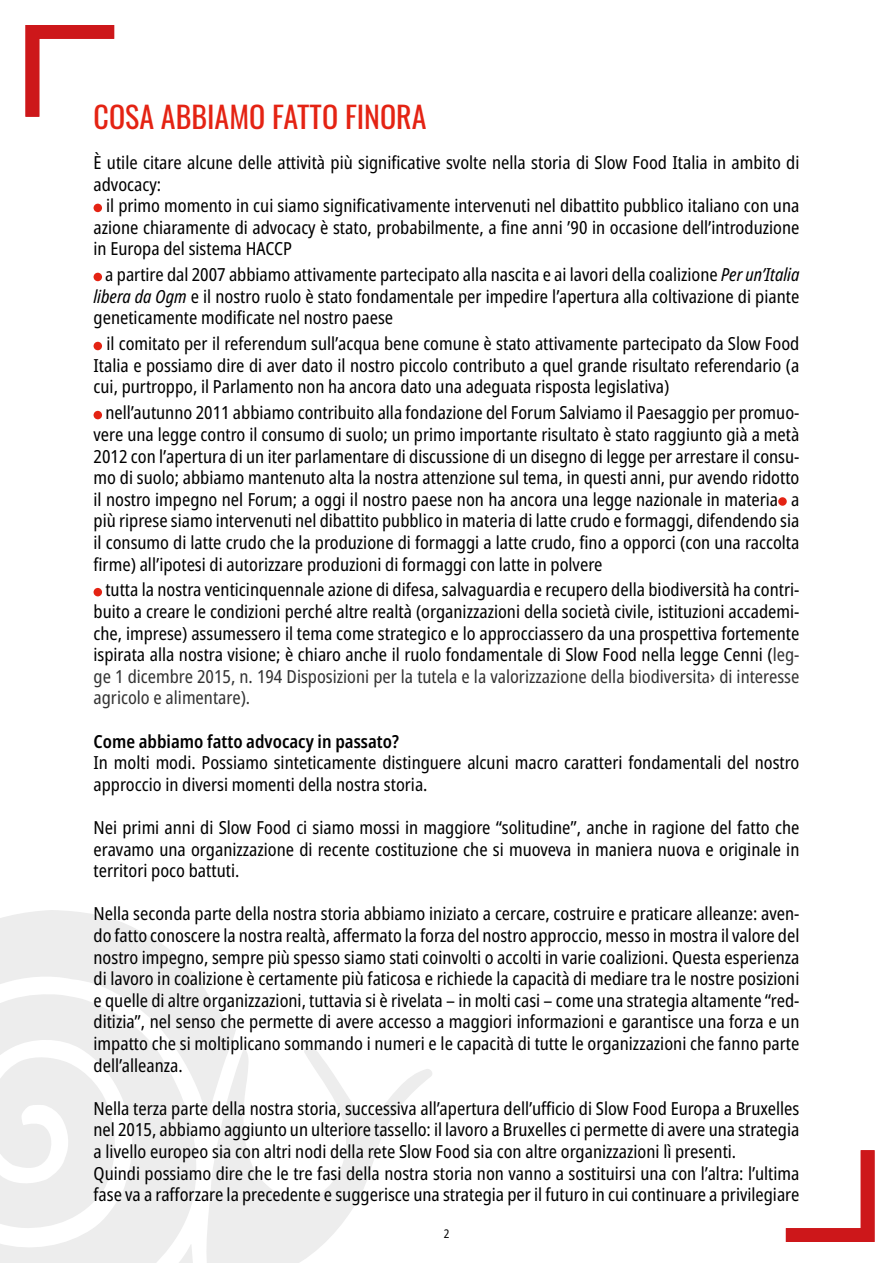
<style>
.page{position:relative;width:893px;height:1263px;background:#fff}
.page>*{position:absolute;margin:0;border:0;box-sizing:border-box;transform-origin:0 0}
.t1{font:30px "Oswald";color:#e42313}
.t2{font:condensed 18px/21.6px "Noto Sans";color:#000;text-align:justify}
.t3{font:600 condensed 18px "Noto Sans";color:#000}
.t4{font:condensed 12px "Noto Sans";color:#000}
.s1{font-style:italic}
.s2{color:#333}
</style>
<div class="page">
<svg style="left:236px;top:1046px;width:196px;height:217px"></svg>
<svg style="left:0;top:910px;width:236px;height:353px;fill:#ededed"></svg>
<svg style="left:120px;top:1244px;width:75px;height:19px"></svg>
<svg style="left:785px;top:1150px;width:90px;height:92px"></svg>
<svg style="left:25px;top:25px;width:90px;height:92px"></svg>
<div style="left:94px;top:204px;width:8px;height:8px;background:#e42313;border-radius:50%"></div>
<div style="left:94px;top:273px;width:8px;height:8px;background:#e42313;border-radius:50%"></div>
<div style="left:94px;top:342px;width:8px;height:8px;background:#e42313;border-radius:50%"></div>
<div style="left:94px;top:411px;width:8px;height:8px;background:#e42313;border-radius:50%"></div>
<div style="left:778px;top:497px;width:9px;height:9px;background:#e42313;border-radius:50%"></div>
<div style="left:94px;top:588px;width:8px;height:8px;background:#e42313;border-radius:50%"></div>
<h1 class="t1" style="left:94px;top:90px;width:334px">COSA ABBIAMO FATTO FINORA</h1>
<p class="t2" style="left:94px;top:152px;width:707px">È utile citare alcune delle attività più significative svolte nella storia di Slow Food Italia in ambito di advocacy:</p>
<p class="t2" style="left:94px;top:195px;width:707px;text-indent:13px">il primo momento in cui siamo significativamente intervenuti nel dibattito pubblico italiano con una azione chiaramente di advocacy è stato, probabilmente, a fine anni ’90 in occasione dell’introduzione in Europa del sistema HACCP</p>
<p class="t2" style="left:94px;top:264px;width:707px;text-indent:12px">a partire dal 2007 abbiamo attivamente partecipato alla nascita e ai lavori della coalizione <span class="s1">Per un’Italia libera da Ogm</span> e il nostro ruolo è stato fondamentale per impedire l’apertura alla coltivazione di piante geneticamente modificate nel nostro paese</p>
<p class="t2" style="left:94px;top:333px;width:707px;text-indent:13px">il comitato per il referendum sull’acqua bene comune è stato attivamente partecipato da Slow Food Italia e possiamo dire di aver dato il nostro piccolo contributo a quel grande risultato referendario (a cui, purtroppo, il Parlamento non ha ancora dato una adeguata risposta legislativa)</p>
<p class="t2" style="left:94px;top:402px;width:707px;text-indent:12px">nell’autunno 2011 abbiamo contribuito alla fondazione del Forum Salviamo il Paesaggio per promuo&shy;vere una legge contro il consumo di suolo; un primo importante risultato è stato raggiunto già a metà 2012 con l’apertura di un iter parlamentare di discussione di un disegno di legge per arrestare il consu&shy;mo di suolo; abbiamo mantenuto alta la nostra attenzione sul tema, in questi anni, pur avendo ridotto il nostro impegno nel Forum; a oggi il nostro paese non ha ancora una legge nazionale in materia a più riprese siamo intervenuti nel dibattito pubblico in materia di latte crudo e formaggi, difendendo sia il consumo di latte crudo che la produzione di formaggi a latte crudo, fino a opporci (con una raccolta firme) all’ipotesi di autorizzare produzioni di formaggi con latte in polvere</p>
<p class="t2" style="left:94px;top:579px;width:707px;text-indent:12px">tutta la nostra venticinquennale azione di difesa, salvaguardia e recupero della biodiversità ha contri&shy;buito a creare le condizioni perché altre realtà (organizzazioni della società civile, istituzioni accademi&shy;che, imprese) assumessero il tema come strategico e lo approcciassero da una prospettiva fortemente ispirata alla nostra visione; è chiaro anche il ruolo fondamentale di Slow Food nella legge Cenni (<span class="s2">leg&shy;ge 1 dicembre 2015, n. 194 Disposizioni per la tutela e la valorizzazione della biodiversita› di interesse agricolo e alimentare).</span></p>
<p class="t3" style="left:94px;top:728px;width:307px">Come abbiamo fatto advocacy in passato?</p>
<p class="t2" style="left:94px;top:752px;width:707px">In molti modi. Possiamo sinteticamente distinguere alcuni macro caratteri fondamentali del nostro approccio in diversi momenti della nostra storia.</p>
<p class="t2" style="left:94px;top:817px;width:707px">Nei primi anni di Slow Food ci siamo mossi in maggiore “solitudine”, anche in ragione del fatto che eravamo una organizzazione di recente costituzione che si muoveva in maniera nuova e originale in territori poco battuti.</p>
<p class="t2" style="left:94px;top:903px;width:707px">Nella seconda parte della nostra storia abbiamo iniziato a cercare, costruire e praticare alleanze: aven&shy;do fatto conoscere la nostra realtà, affermato la forza del nostro approccio, messo in mostra il valore del nostro impegno, sempre più spesso siamo stati coinvolti o accolti in varie coalizioni. Questa esperienza di lavoro in coalizione è certamente più faticosa e richiede la capacità di mediare tra le nostre posizioni e quelle di altre organizzazioni, tuttavia si è rivelata – in molti casi – come una strategia altamente “red&shy;ditizia”, nel senso che permette di avere accesso a maggiori informazioni e garantisce una forza e un impatto che si moltiplicano sommando i numeri e le capacità di tutte le organizzazioni che fanno parte dell’alleanza.</p>
<p class="t2" style="left:94px;top:1098px;width:707px;text-align:left">Nella terza parte della nostra storia, successiva all’apertura dell’ufficio di Slow Food Europa a Bruxelles nel 2015, abbiamo aggiunto un ulteriore tassello: il lavoro a Bruxelles ci permette di avere una strategia a livello europeo sia con altri nodi della rete Slow Food sia con altre organizzazioni lì presenti.<br>Quindi possiamo dire che le tre fasi della nostra storia non vanno a sostituirsi una con l’altra: l’ultima fase va a rafforzare la precedente e suggerisce una strategia per il futuro in cui continuare a privilegiare</p>
<p class="t4" style="left:444px;top:1225px;width:7px">2</p>
</div>
